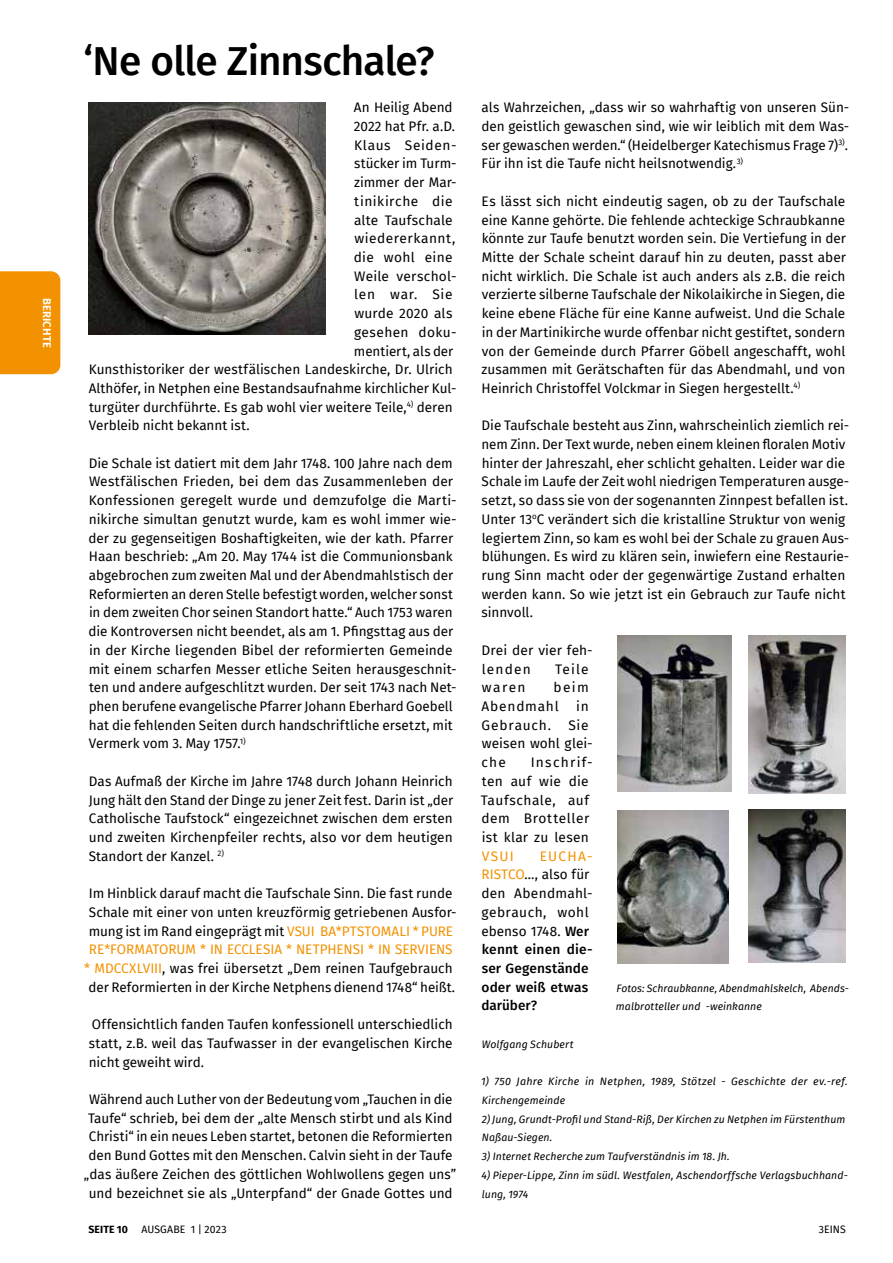
<style>
.page{position:relative;width:893px;height:1263px;background:#fff}
.page>*{position:absolute;margin:0;border:0;box-sizing:border-box;transform-origin:0 0}
.t1{font:500 40.5px "Fira Sans";letter-spacing:-.02em;color:#000}
.t2{font:13.5px/18.8px "Fira Sans";color:#000}
.t3{font:500 13.5px/18.8px "Fira Sans";letter-spacing:.005em;color:#000}
.t4{font:13.5px/18.8px "Fira Sans";letter-spacing:.035em;color:#000}
.t5{font:13.5px "Fira Sans";letter-spacing:.025em;color:#000}
.t6{font:13.5px "Fira Sans";letter-spacing:.045em;color:#000}
.t7{font:13.5px "Fira Sans";letter-spacing:.04em;color:#000}
.t8{font:13.5px/18.8px "Fira Sans";letter-spacing:.06em;color:#000}
.t9{font:13.5px "Fira Sans";letter-spacing:.055em;color:#000}
.t10{font:13.5px "Fira Sans";color:#f39200}
.t11{font:600 11.25px "Fira Sans";letter-spacing:.005em;color:#fff}
.t12{font:italic 10.5px/18.8px "Fira Sans";letter-spacing:.01em;color:#000}
.t13{font:10.5px "Fira Sans";letter-spacing:.005em;color:#000}
.t14{font:700 10.5px "Fira Sans";letter-spacing:.01em;color:#000}
.s1{color:#f39200}
.s2{font-weight:400;color:#f39200}
.s3{font-weight:400}
</style>
<div class="page">
<div style="left:0;top:271px;width:60px;height:103px;background:#f39200"></div>
<img style="left:88px;top:103px;width:238px;height:232px">
<img style="left:617px;top:636px;width:114px;height:156px">
<img style="left:748px;top:636px;width:98px;height:158px">
<img style="left:748px;top:810px;width:98px;height:153px">
<img style="left:617px;top:810px;width:112px;height:153px">
<p class="t11" style="left:56px;top:298px;width:51px;rotate:90deg">BERICHTE</p>
<h1 class="t1" style="left:84px;top:28px;width:353px">‘Ne olle Zinnschale?</h1>
<p class="t2" style="left:354px;top:98px;width:100px">An Heilig Abend</p>
<p class="t2" style="left:354px;top:117px;width:103px">2022 hat Pfr. a.D.</p>
<p class="t6" style="left:354px;top:135px;width:104px">Klaus Seiden-</p>
<p class="t2" style="left:354px;top:154px;width:104px">stücker im Turm-</p>
<p class="t2" style="left:354px;top:173px;width:104px">zimmer der Mar-</p>
<p class="t7" style="left:354px;top:191px;width:100px">tinikirche die</p>
<p class="t2" style="left:354px;top:210px;width:100px">alte Taufschale</p>
<p class="t4" style="left:354px;top:229px;width:102px">wiedererkannt,</p>
<p class="t5" style="left:354px;top:247px;width:100px">die wohl eine</p>
<p class="t2" style="left:354px;top:266px;width:104px">Weile verschol-</p>
<p class="t6" style="left:354px;top:284px;width:100px">len war. Sie</p>
<p class="t2" style="left:354px;top:304px;width:100px">wurde 2020 als</p>
<p class="t5" style="left:354px;top:322px;width:104px">gesehen doku-</p>
<p class="t2" style="left:354px;top:341px;width:101px">mentiert, als der</p>
<p class="t2" style="left:89px;top:360px;width:365px">Kunsthistoriker der westfälischen Landeskirche, Dr. Ulrich</p>
<p class="t2" style="left:89px;top:378px;width:369px">Althöfer, in Netphen eine Bestandsaufnahme kirchlicher Kul-</p>
<p class="t2" style="left:89px;top:397px;width:365px">turgüter durchführte. Es gab wohl vier weitere Teile,<sup>4)</sup> deren</p>
<p class="t2" style="left:89px;top:416px;width:162px">Verbleib nicht bekannt ist.</p>
<p class="t2" style="left:89px;top:453px;width:370px">Die Schale ist datiert mit dem Jahr 1748. 100 Jahre nach dem Westfälischen Frieden, bei dem das Zusammenleben der Konfessionen geregelt wurde und demzufolge die Marti&shy;nikirche simultan genutzt wurde, kam es wohl immer wie&shy;der zu gegenseitigen Boshaftigkeiten, wie der kath. Pfarrer Haan beschrieb: „Am 20. May 1744 ist die Communionsbank abgebrochen zum zweiten Mal und der Abendmahlstisch der Reformierten an deren Stelle befestigt worden, welcher sonst in dem zweiten Chor seinen Standort hatte.“ Auch 1753 waren die Kontroversen nicht beendet, als am 1. Pfingsttag aus der in der Kirche liegenden Bibel der reformierten Gemeinde mit einem scharfen Messer etliche Seiten herausgeschnit&shy;ten und andere aufgeschlitzt wurden. Der seit 1743 nach Net&shy;phen berufene evangelische Pfarrer Johann Eberhard Goebell hat die fehlenden Seiten durch handschriftliche ersetzt, mit Vermerk vom 3. May 1757.<sup>1)</sup></p>
<p class="t2" style="left:89px;top:771px;width:366px;text-align:justify">Das Aufmaß der Kirche im Jahre 1748 durch Johann Heinrich Jung hält den Stand der Dinge zu jener Zeit fest. Darin ist „der Catholische Taufstock“ eingezeichnet zwischen dem ersten und zweiten Kirchenpfeiler rechts, also vor dem heutigen Standort der Kanzel. <sup>2)</sup></p>
<p class="t2" style="left:84px;top:884px;width:374px;text-align:center">Im Hinblick darauf macht die Taufschale Sinn. Die fast runde Schale mit einer von unten kreuzförmig getriebenen Ausfor&shy;mung ist im Rand eingeprägt mit <span class="s1">VSUI BA*PTSTOMALI * PURE RE*FORMATORUM * IN ECCLESIA * NETPHENSI * IN SERVIENS * MDCCXLVIII</span>, was frei übersetzt „Dem reinen Taufgebrauch der Reformierten in der Kirche Netphens dienend 1748“ heißt.</p>
<p class="t2" style="left:89px;top:1015px;width:365px;text-align:justify">Offensichtlich fanden Taufen konfessionell unterschiedlich statt, z.B. weil das Taufwasser in der evangelischen Kirche nicht geweiht wird.</p>
<p class="t2" style="left:84px;top:1089px;width:374px;text-align:center">Während auch Luther von der Bedeutung vom „Tauchen in die Taufe“ schrieb, bei dem der „alte Mensch stirbt und als Kind Christi“ in ein neues Leben startet, betonen die Reformierten den Bund Gottes mit den Menschen. Calvin sieht in der Taufe „das äußere Zeichen des göttlichen Wohlwollens gegen uns” und bezeichnet sie als „Unterpfand“ der Gnade Gottes und</p>
<p class="t2" style="left:481px;top:98px;width:370px;text-align:justify">als Wahrzeichen, „dass wir so wahrhaftig von unseren Sün&shy;den geistlich gewaschen sind, wie wir leiblich mit dem Was&shy;ser gewaschen werden.“ (Heidelberger Katechismus Frage 7)<sup>3)</sup>.<br>Für ihn ist die Taufe nicht heilsnotwendig.<sup>3)</sup></p>
<p class="t2" style="left:481px;top:191px;width:366px;text-align:justify">Es lässt sich nicht eindeutig sagen, ob zu der Taufschale eine Kanne gehörte. Die fehlende achteckige Schraubkanne könnte zur Taufe benutzt worden sein. Die Vertiefung in der Mitte der Schale scheint darauf hin zu deuten, passt aber nicht wirklich. Die Schale ist auch anders als z.B. die reich verzierte silberne Taufschale der Nikolaikirche in Siegen, die keine ebene Fläche für eine Kanne aufweist. Und die Schale in der Martinikirche wurde offenbar nicht gestiftet, sondern von der Gemeinde durch Pfarrer Göbell angeschafft, wohl zusammen mit Gerätschaften für das Abendmahl, und von Heinrich Christoffel Volckmar in Siegen hergestellt.<sup>4)</sup></p>
<p class="t2" style="left:481px;top:416px;width:369px">Die Taufschale besteht aus Zinn, wahrscheinlich ziemlich rei&shy;nem Zinn. Der Text wurde, neben einem kleinen floralen Motiv hinter der Jahreszahl, eher schlicht gehalten. Leider war die Schale im Laufe der Zeit wohl niedrigen Temperaturen ausge&shy;setzt, so dass sie von der sogenannten Zinnpest befallen ist.<br>Unter 13<sup>o</sup>C verändert sich die kristalline Struktur von wenig legiertem Zinn, so kam es wohl bei der Schale zu grauen Aus&shy;blühungen. Es wird zu klären sein, inwiefern eine Restaurie&shy;rung Sinn macht oder der gegenwärtige Zustand erhalten werden kann. So wie jetzt ist ein Gebrauch zur Taufe nicht sinnvoll.</p>
<p class="t2" style="left:482px;top:640px;width:113px">Drei der vier feh&shy;lenden</p>
<p class="t2" style="left:555px;top:659px;width:35px">Teile</p>
<p class="t8" style="left:481px;top:678px;width:109px;text-indent:72px">beim<br>Abendmahl</p>
<p class="t2" style="left:482px;top:678px;width:45px">waren</p>
<p class="t2" style="left:576px;top:696px;width:14px">in</p>
<p class="t2" style="left:481px;top:715px;width:113px;text-indent:87px">Sie weisen wohl glei&shy;che</p>
<p class="t9" style="left:482px;top:715px;width:71px">Gebrauch.</p>
<p class="t4" style="left:481px;top:753px;width:113px;text-indent:50px">Inschrif&shy;ten auf wie die<br>Taufschale, auf dem Brotteller ist klar zu lesen</p>
<p class="t10" style="left:482px;top:846px;width:34px">VSUI</p>
<p class="t3" style="left:481px;top:846px;width:113px;text-indent:58px"><span class="s2">EUCHA-<br>RISTCO</span><span class="s3">…, also für den Abendmahl&shy;gebrauch, wohl ebenso 1748.</span> Wer kennt einen die&shy;ser Gegenstände oder weiß etwas darüber?</p>
<p class="t12" style="left:482px;top:1034px;width:93px">Wolfgang Schubert</p>
<p class="t12" style="left:481px;top:1072px;width:368px">1) 750 Jahre Kirche in Netphen, 1989, Stötzel - Geschichte der ev.-ref.<br>Kirchengemeinde</p>
<p class="t12" style="left:482px;top:1109px;width:365px">2) Jung, Grundt-Profil und Stand-Riß, Der Kirchen zu Netphen im Fürstenthum<br>Naßau-Siegen.</p>
<p class="t12" style="left:482px;top:1147px;width:249px">3) Internet Recherche zum Taufverständnis im 18. Jh.</p>
<p class="t12" style="left:481px;top:1165px;width:368px">4) Pieper-Lippe, Zinn im südl. Westfalen, Aschendorffsche Verlagsbuchhand&shy;lung, 1974</p>
<p class="t12" style="left:616px;top:978px;width:234px">Fotos: Schraubkanne, Abendmahlskelch, Abends&shy;malbrotteller und -weinkanne</p>
<p class="t14" style="left:88px;top:1221px;width:41px">SEITE 10</p>
<p class="t13" style="left:141px;top:1222px;width:87px">AUSGABE 1 | 2023</p>
<p class="t13" style="left:819px;top:1221px;width:28px">3EINS</p>
</div>
